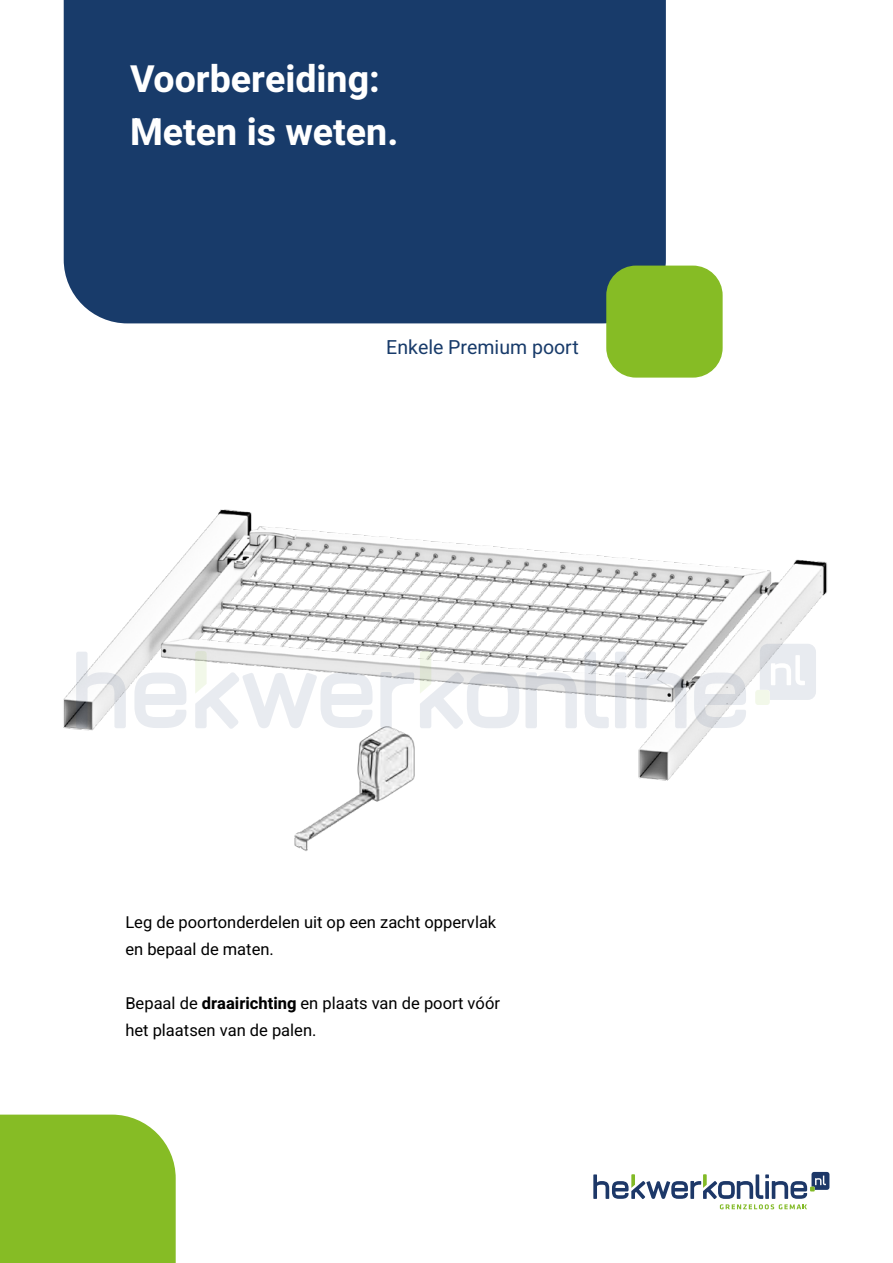
<style>
.page{position:relative;width:893px;height:1263px;background:#fff}
.page>*{position:absolute;margin:0;border:0;box-sizing:border-box;transform-origin:0 0}
.t1{font:700 37.5px/52.5px "Heebo";color:#fff}
.t2{font:19.5px "Heebo";color:#183b6a}
.t3{font:16.5px/27px "Heebo";color:#000}
.s1{font-weight:700}
</style>
<div class="page">
<div style="left:64px;top:0;width:602px;height:323px;background:#183b6a"></div>
<div style="left:606px;top:266px;width:117px;height:112px;background:#86bc25;border-radius:30px"></div>
<div style="left:0;top:1114px;width:176px;height:149px;background:#86bc25"></div>
<img style="left:63px;top:509px;width:764px;height:272px">
<img style="left:271px;top:719px;width:157px;height:132px">
<div style="left:755px;top:690px;width:15px;height:15px;background:#f2f8e9;border-radius:3px"></div>
<svg style="left:380px;top:672px;width:34px;height:56px"></svg>
<svg style="left:76px;top:652px;width:50px;height:76px"></svg>
<svg style="left:420px;top:651px;width:99px;height:78px"></svg>
<svg style="left:525px;top:672px;width:52px;height:56px"></svg>
<svg style="left:635px;top:672px;width:52px;height:56px"></svg>
<svg style="left:585px;top:652px;width:24px;height:76px"></svg>
<svg style="left:760px;top:644px;width:56px;height:56px"></svg>
<svg style="left:694px;top:672px;width:52px;height:56px"></svg>
<svg style="left:615px;top:672px;width:11px;height:56px"></svg>
<svg style="left:615px;top:652px;width:11px;height:11px"></svg>
<svg style="left:134px;top:672px;width:52px;height:56px"></svg>
<svg style="left:195px;top:651px;width:177px;height:78px"></svg>
<svg style="left:593px;top:1172px;width:236px;height:37px"></svg>
<h1 class="t1" style="left:130px;top:53px;width:270px">Voorbereiding:<br>Meten is weten.</h1>
<p class="t2" style="left:386px;top:334px;width:194px">Enkele Premium poort</p>
<p class="t3" style="left:125px;top:909px;width:372px">Leg de poortonderdelen uit op een zacht oppervlak en bepaal de maten.</p>
<p class="t3" style="left:125px;top:990px;width:376px">Bepaal de <span class="s1">draairichting</span> en plaats van de poort vóór het plaatsen van de palen.</p>
</div>
